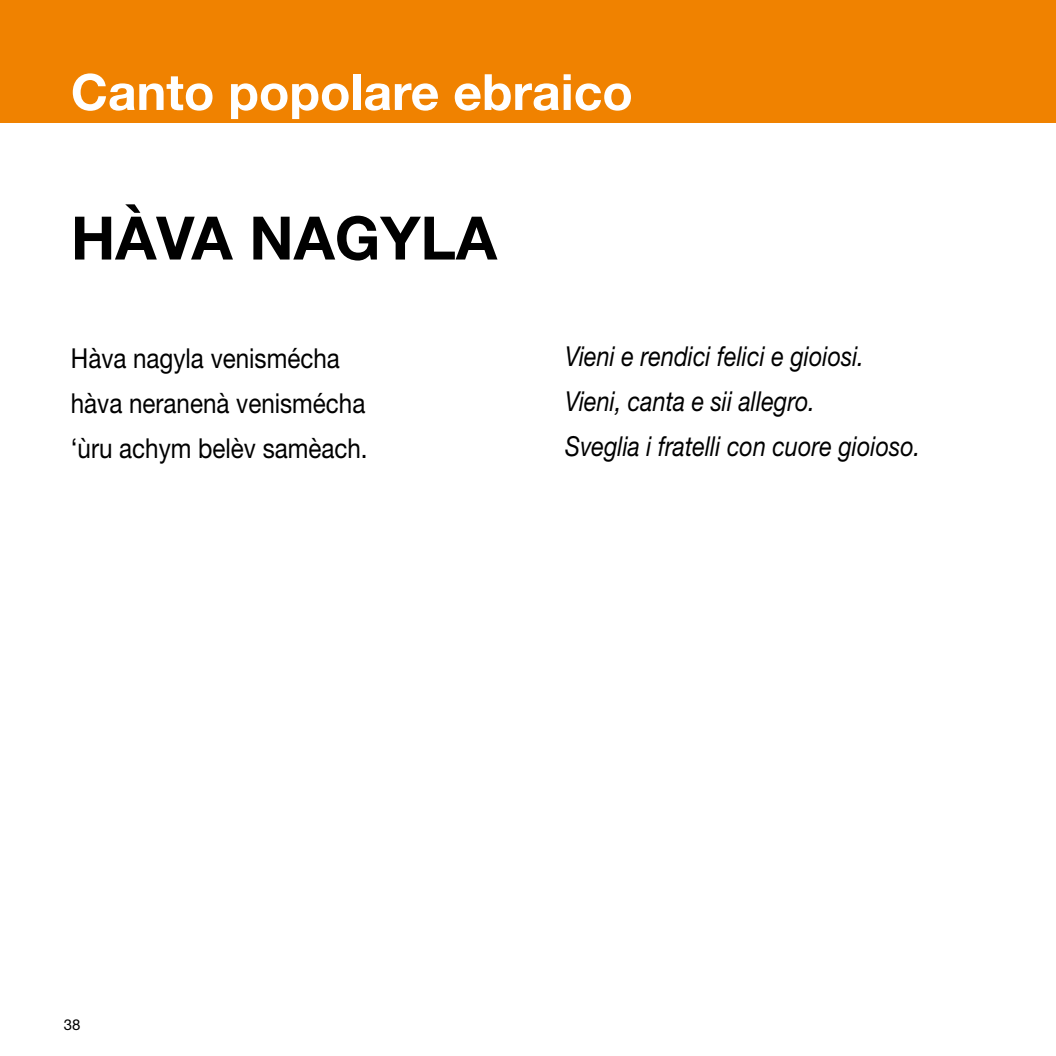
<style>
.page{position:relative;width:1056px;height:1056px;background:#fff}
.page>*{position:absolute;margin:0;border:0;box-sizing:border-box;transform-origin:0 0}
.t1{font:700 60px "Helvetica Neue";color:#000}
.t2{font:700 50px "Helvetica Neue";color:#fff}
.t3{font:italic 27.5px/45px "Helvetica Neue";color:#000;scale:.85 1}
.t4{font:27.5px/45px "Helvetica Neue";color:#000;scale:.88 1}
.t5{font:15px "Helvetica Neue";color:#000}
</style>
<div class="page">
<div style="left:0;top:0;width:1056px;height:122px;background:#f08200"></div>
<h2 class="t2" style="left:71px;top:61px;width:563px">Canto popolare ebraico</h2>
<h1 class="t1" style="left:71px;top:201px;width:428px">HÀVA NAGYLA</h1>
<p class="t4" style="left:71px;top:335px;width:339px">Hàva nagyla venismécha hàva neranenà venismécha ‘ùru achym belèv samèach.</p>
<p class="t3" style="left:565px;top:333px;width:419px">Vieni e rendici felici e gioiosi.<br>Vieni, canta e sii allegro.<br>Sveglia i fratelli con cuore gioioso.</p>
<p class="t5" style="left:64px;top:1016px;width:18px">38</p>
</div>
